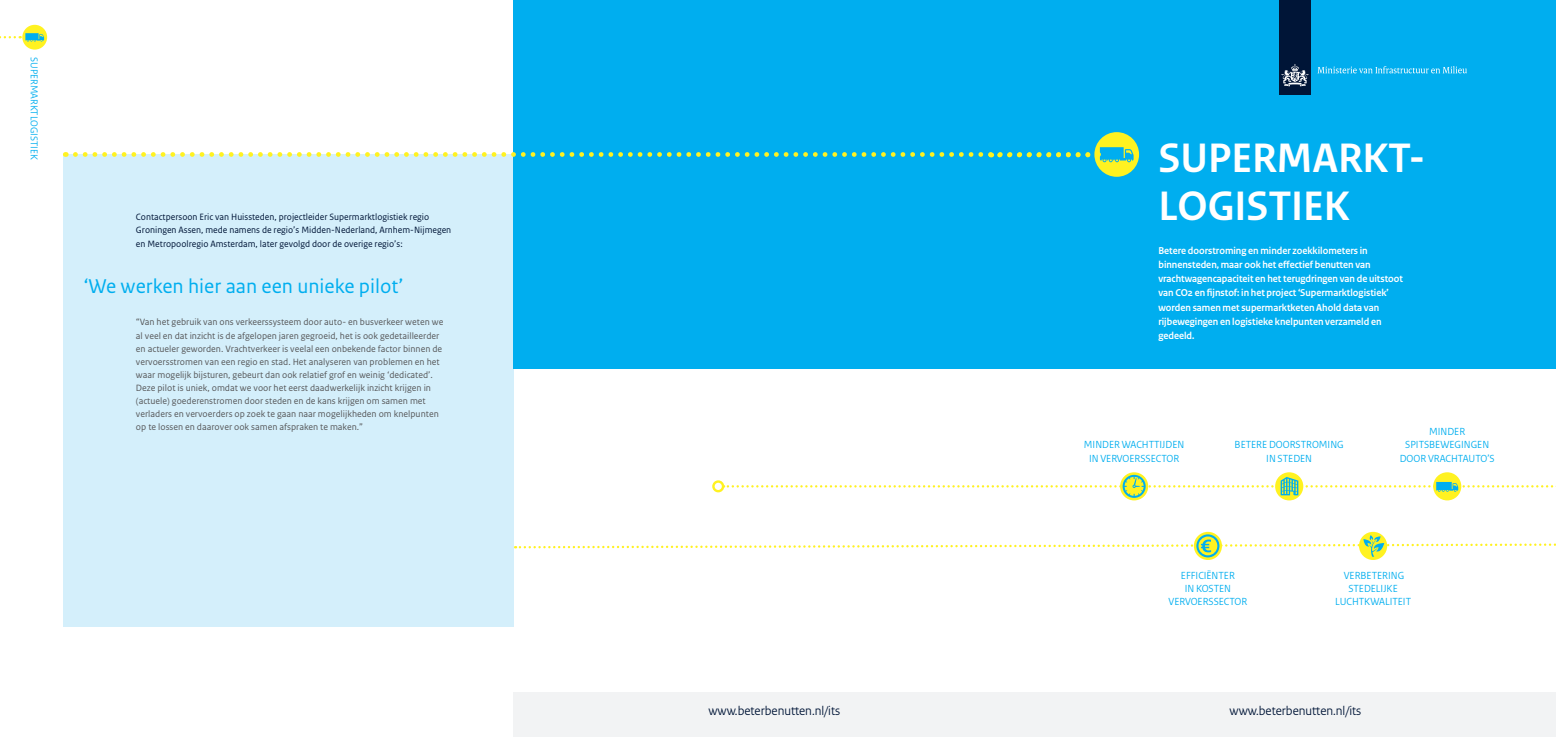
<style>
.page{position:relative;width:1556px;height:737px;background:#fff}
.page>*{position:absolute;margin:0;border:0;box-sizing:border-box;transform-origin:0 0}
.t1{font:700 43.31px "Rijksoverheid Sans Heading";color:#fff}
.body{font:21px "Rijksoverheid Sans Text";color:#00aeef}
.t2{font:13.21px "Rijksoverheid Sans Heading";color:#001537}
.t3{font:10.85px/13.2px "Rijksoverheid Sans Heading";color:#00aeef;text-align:center}
.t4{font:700 10.5px/14px "Rijksoverheid Sans Heading";color:#fff}
.t5{font:10.5px "Rijksoverheid Sans Heading";color:#00aeef}
.body-2{font:9.62px/13.1px "Rijksoverheid Sans Text";color:#57585a}
.body-3{font:9.62px/13.1px "Rijksoverheid Sans Text";color:#001537}
</style>
<div class="page">
<div style="left:22px;top:25px;width:25px;height:25px;background:#fff221;border-radius:50%"></div>
<svg style="left:0;top:33px;width:44px;height:9px"></svg>
<div style="left:712px;top:480px;width:12px;height:12px;border:2px solid #fff221;border-radius:50%"></div>
<div style="left:63px;top:154px;width:450px;height:473px;background:#d4effb"></div>
<div style="left:513px;top:0;width:1042px;height:368px;background:#00aeef"></div>
<div style="left:1279px;top:0;width:31px;height:94px;background:#001537"></div>
<svg style="left:1281px;top:64px;width:27px;height:23px"></svg>
<svg style="left:1318px;top:66px;width:148px;height:7px"></svg>
<svg style="left:1358px;top:532px;width:28px;height:28px"></svg>
<svg style="left:1193px;top:532px;width:28px;height:28px"></svg>
<svg style="left:515px;top:534px;width:1041px;height:23px"></svg>
<svg style="left:1119px;top:472px;width:29px;height:28px"></svg>
<svg style="left:1432px;top:472px;width:29px;height:28px"></svg>
<svg style="left:1274px;top:472px;width:29px;height:28px"></svg>
<svg style="left:723px;top:475px;width:833px;height:23px"></svg>
<div style="left:1094px;top:132px;width:44px;height:45px;background:#fff221;border-radius:50%"></div>
<svg style="left:1099px;top:147px;width:34px;height:15px"></svg>
<svg style="left:65px;top:152px;width:1022px;height:5px"></svg>
<div style="left:513px;top:692px;width:1042px;height:45px;background:#f2f3f4"></div>
<p class="t5" style="left:40px;top:57px;width:104px;rotate:90deg">SUPERMARKTLOGISTIEK</p>
<p class="body-3" style="left:136px;top:211px;width:317px">Contactpersoon Eric van Huissteden, projectleider Supermarktlogistiek regio<br>Groningen Assen, mede namens de regio’s Midden-Nederland, Arnhem-Nijmegen en Metropoolregio Amsterdam, later gevolgd door de overige regio’s:</p>
<p class="body" style="left:83px;top:274px;width:322px">‘We werken hier aan een unieke pilot’</p>
<p class="body-2" style="left:136px;top:316px;width:309px">“Van het gebruik van ons verkeerssysteem door auto- en busverkeer weten we al veel en dat inzicht is de afgelopen jaren gegroeid, het is ook gedetailleerder</p>
<p class="body-2" style="left:136px;top:342px;width:308px">en actueler geworden. Vrachtverkeer is veelal een onbekende factor binnen de vervoersstromen van een regio en stad. Het analyseren van problemen en het waar mogelijk bijsturen, gebeurt dan ook relatief grof en weinig ‘dedicated’.<br>Deze pilot is uniek, omdat we voor het eerst daadwerkelijk inzicht krijgen in (actuele) goederenstromen door steden en de kans krijgen om samen met verladers en vervoerders op zoek te gaan naar mogelijkheden om knelpunten</p>
<p class="body-2" style="left:136px;top:421px;width:229px">op te lossen en daarover ook samen afspraken te maken.”</p>
<p class="t1" style="left:1158px;top:134px;width:268px">SUPERMARKT-</p>
<p class="t1" style="left:1158px;top:182px;width:193px">LOGISTIEK</p>
<p class="t4" style="left:1158px;top:244px;width:246px">Betere doorstroming en minder zoekkilometers in binnensteden, maar ook het effectief benutten van vrachtwagencapaciteit en het terugdringen van de uitstoot van CO2 en fijnstof: in het project ‘Supermarktlogistiek’ worden samen met supermarktketen Ahold data van rijbewegingen en logistieke knelpunten verzameld en gedeeld.</p>
<p class="t3" style="left:1083px;top:438px;width:102px">MINDER WACHTTIJDEN</p>
<p class="t3" style="left:1088px;top:451px;width:92px">IN VERVOERSSECTOR</p>
<p class="t3" style="left:1234px;top:438px;width:111px">BETERE DOORSTROMING</p>
<p class="t3" style="left:1266px;top:451px;width:47px">IN STEDEN</p>
<p class="t3" style="left:1428px;top:425px;width:38px">MINDER</p>
<p class="t3" style="left:1405px;top:438px;width:85px">SPITSBEWEGINGEN</p>
<p class="t3" style="left:1399px;top:451px;width:97px">DOOR VRACHTAUTO’S</p>
<p class="t3" style="left:1180px;top:569px;width:55px">EFFICIËNTER</p>
<p class="t3" style="left:1184px;top:582px;width:48px">IN KOSTEN</p>
<p class="t3" style="left:1168px;top:595px;width:80px">VERVOERSSECTOR</p>
<p class="t3" style="left:1343px;top:569px;width:62px">VERBETERING</p>
<p class="t3" style="left:1334px;top:582px;width:78px">STEDELIJKE<br>LUCHTKWALITEIT</p>
<p class="t2" style="left:708px;top:703px;width:133px">www.beterbenutten.nl/its</p>
<p class="t2" style="left:1229px;top:703px;width:133px">www.beterbenutten.nl/its</p>
</div>
